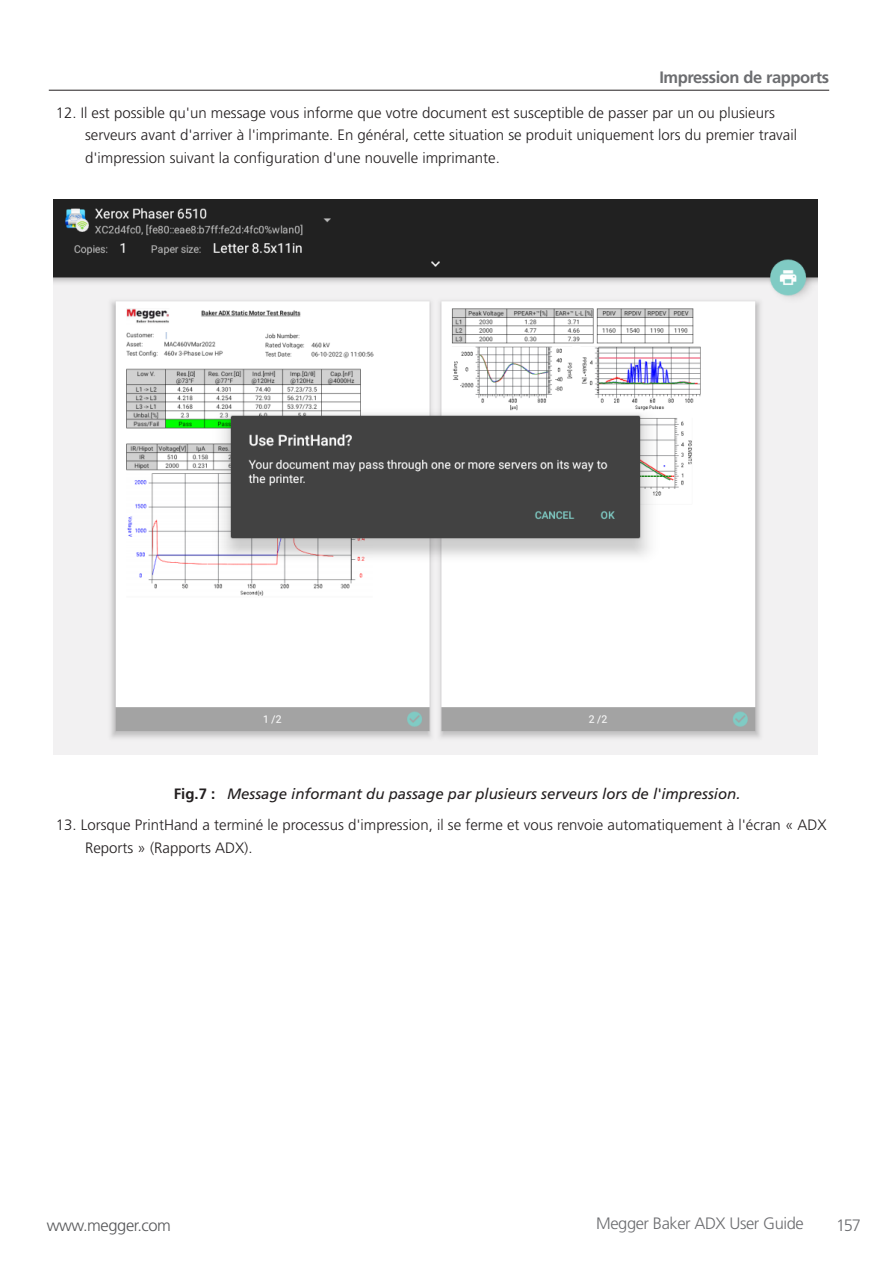
<style>
.page{position:relative;width:893px;height:1263px;background:#fff}
.page>*{position:absolute;margin:0;border:0;box-sizing:border-box;transform-origin:0 0}
.t1{font:300 16.5px "Frutiger LT Pro";letter-spacing:-.025em;color:#6c6d70}
.t2{font:700 16.5px "Frutiger LT Pro";letter-spacing:-.025em;color:#6c6d70}
.t3{font:300 16.5px "Frutiger LT Pro";letter-spacing:-.025em;color:#57585a}
.t4{font:300 15px/22.5px "Frutiger LT Pro";color:#231f20}
.t5{font:italic 15px "Frutiger LT Pro";color:#231f20}
.s1{font-weight:700;font-style:normal}
</style>
<div class="page">
<img style="left:54px;top:200px;width:764px;height:555px">
<hr style="left:49px;top:90px;width:780px;height:1px;background:#231f20">
<p class="t2" style="left:659px;top:67px;width:171px">Impression de rapports</p>
<p class="t4" style="left:85px;top:101px;width:713px;text-indent:-29px">12. Il est possible qu'un message vous informe que votre document est susceptible de passer par un ou plusieurs serveurs avant d'arriver à l'imprimante. En général, cette situation se produit uniquement lors du premier travail d'impression suivant la configuration d'une nouvelle imprimante.</p>
<p class="t5" style="left:174px;top:785px;width:568px"><span class="s1">Fig.7 :</span> Message informant du passage par plusieurs serveurs lors de l'impression.</p>
<p class="t4" style="left:85px;top:814px;width:743px;text-indent:-29px">13. Lorsque PrintHand a terminé le processus d'impression, il se ferme et vous renvoie automatiquement à l'écran « ADX<br>Reports » (Rapports ADX).</p>
<p class="t3" style="left:47px;top:1215px;width:126px">www.megger.com</p>
<p class="t1" style="left:596px;top:1213px;width:209px">Megger Baker ADX User Guide</p>
<p class="t1" style="left:836px;top:1215px;width:26px">157</p>
</div>
